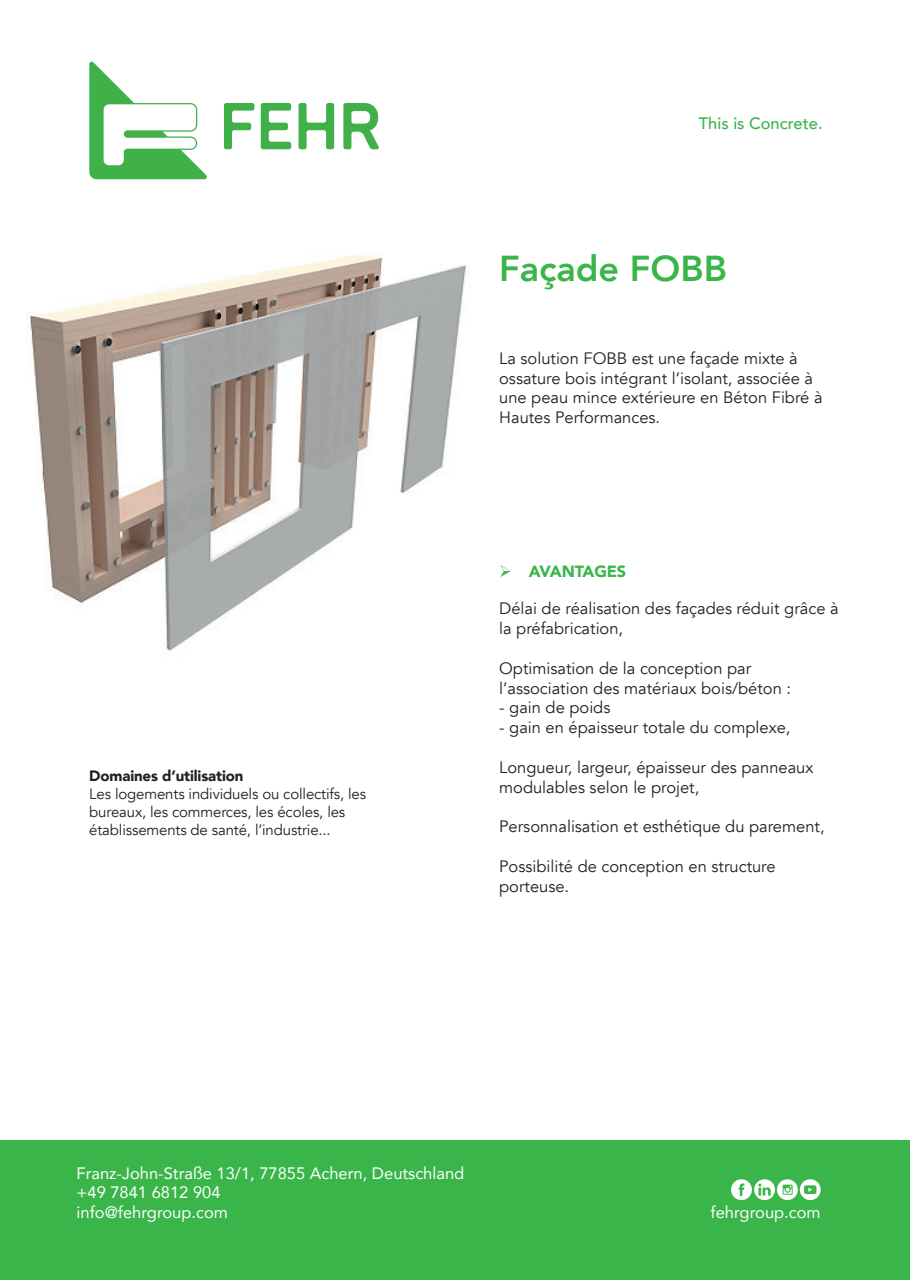
<style>
.page{position:relative;width:910px;height:1280px;background:#fff}
.page>*{position:absolute;margin:0;border:0;box-sizing:border-box;transform-origin:0 0}
.t1{font:800 36px "Avenir";color:#3ab54a}
.t2{font:16.5px/19.8px "Avenir";color:#231f20}
.t3{font:16.5px/19.8px "Avenir";color:#fff}
.t4{font:500 16.5px "Avenir";color:#3ab54a}
.t5{font:900 16.2px "Avenir";letter-spacing:-.01em;color:#3ab54a}
.t6{font:15px/18px "Avenir";letter-spacing:-.01em;color:#231f20}
.t7{font:900 15px "Avenir";letter-spacing:-.01em;color:#231f20}
</style>
<div class="page">
<svg style="left:224px;top:103px;width:30px;height:46px"></svg>
<svg style="left:261px;top:103px;width:30px;height:46px"></svg>
<svg style="left:298px;top:103px;width:36px;height:46px"></svg>
<svg style="left:343px;top:103px;width:36px;height:46px"></svg>
<svg style="left:89px;top:61px;width:118px;height:118px"></svg>
<img style="left:27px;top:255px;width:439px;height:396px">
<div style="left:0;top:1141px;width:910px;height:139px;background:#3ab54a"></div>
<div style="left:731px;top:1179px;width:21px;height:21px;background:#fff;border-radius:50%"></div>
<svg style="left:738px;top:1183px;width:6px;height:13px"></svg>
<svg style="left:777px;top:1179px;width:21px;height:21px"></svg>
<svg style="left:754px;top:1179px;width:21px;height:21px"></svg>
<svg style="left:758px;top:1184px;width:13px;height:11px"></svg>
<div style="left:800px;top:1179px;width:21px;height:21px;background:#fff;border-radius:50%"></div>
<svg style="left:804px;top:1185px;width:12px;height:9px"></svg>
<p class="t7" style="left:89px;top:763px;width:156px">Domaines d’utilisation</p>
<p class="t6" style="left:89px;top:785px;width:278px">Les logements individuels ou collectifs, les bureaux, les commerces, les écoles, les établissements de santé, l’industrie...</p>
<p class="t4" style="left:699px;top:109px;width:125px">This is Concrete.</p>
<h1 class="t1" style="left:499px;top:240px;width:229px">Façade FOBB</h1>
<p class="t2" style="left:499px;top:348px;width:325px">La solution FOBB est une façade mixte à ossature bois intégrant l’isolant, associée à une peau mince extérieure en Béton Fibré à Hautes Performances.</p>
<p class="t5" style="left:499px;top:558px;width:128px">➢ AVANTAGES</p>
<p class="t2" style="left:499px;top:599px;width:341px">Délai de réalisation des façades réduit grâce à la préfabrication,</p>
<p class="t2" style="left:499px;top:658px;width:293px">Optimisation de la conception par l’association des matériaux bois/béton :</p>
<p class="t2" style="left:499px;top:698px;width:113px">- gain de poids</p>
<p class="t2" style="left:499px;top:718px;width:293px">- gain en épaisseur totale du complexe,</p>
<p class="t2" style="left:499px;top:757px;width:316px">Longueur, largeur, épaisseur des panneaux modulables selon le projet,</p>
<p class="t2" style="left:499px;top:817px;width:327px">Personnalisation et esthétique du parement,</p>
<p class="t2" style="left:499px;top:856px;width:278px">Possibilité de conception en structure porteuse.</p>
<p class="t3" style="left:77px;top:1162px;width:389px">Franz-John-Straße 13/1, 77855 Achern, Deutschland +49 7841 6812 904<br>info@fehrgroup.com</p>
<p class="t3" style="left:711px;top:1202px;width:112px">fehrgroup.com</p>
</div>
